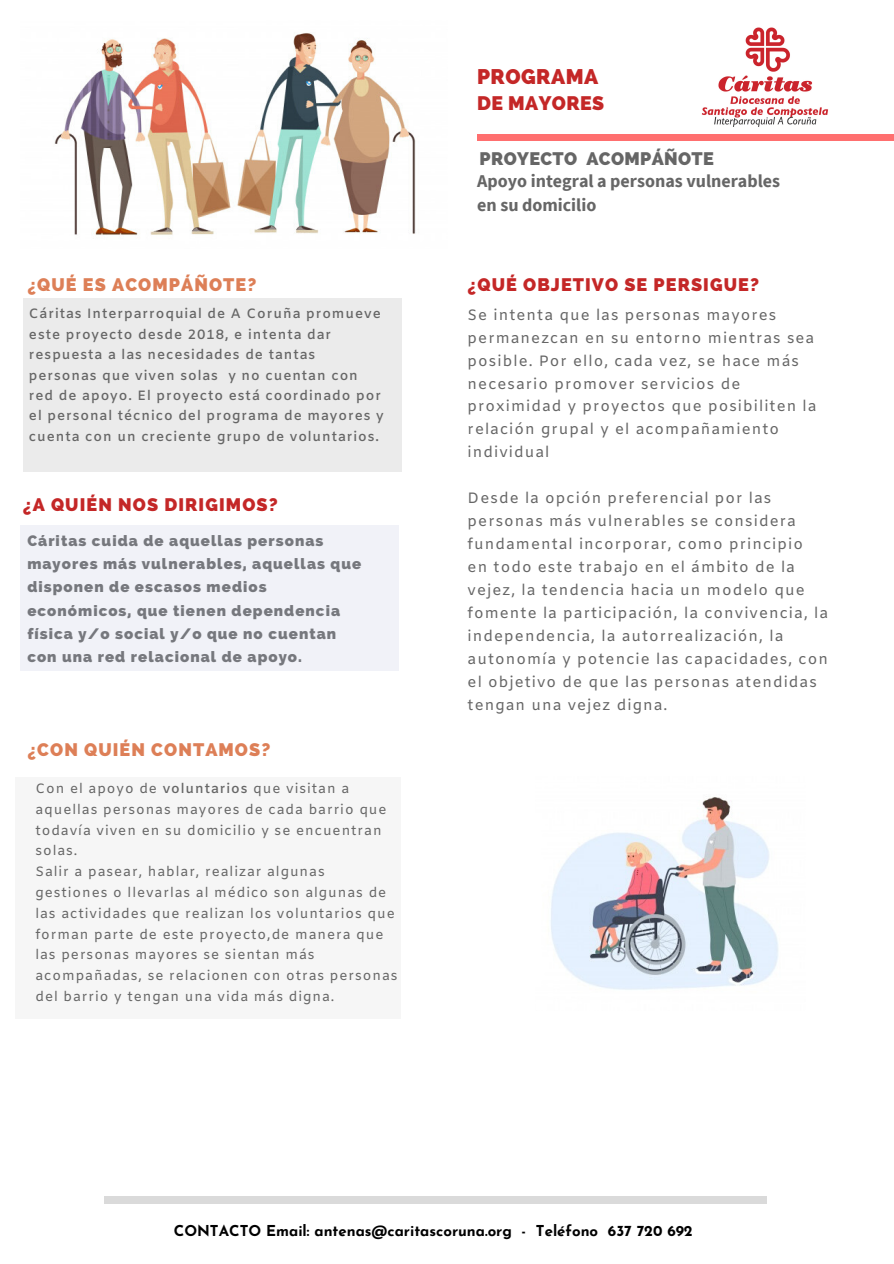
<style>
.page{position:relative;width:894px;height:1264px;background:#fff}
.page>*{position:absolute;margin:0;border:0;box-sizing:border-box;transform-origin:0 0}
.t1{font:800 21px "Raleway";letter-spacing:.02em;color:#c42727}
.t2{font:800 19.5px "Raleway";letter-spacing:.02em;color:#c42727}
.t3{font:700 18px/24.3px "Source Sans Pro";color:#666}
.t4{font:800 18px "Raleway";letter-spacing:.06em;color:#c42727}
.t5{font:800 18px "Raleway";letter-spacing:.06em;color:#dd7f57}
.t6{font:800 18px "Raleway";letter-spacing:.02em;color:#666}
.t7{font:15px/23px "Amiko";letter-spacing:.07em;color:#666}
.t8{font:800 15px/23.2px "Raleway";letter-spacing:.07em;color:#666}
.t9{font:700 15px "Josefin Sans";color:#000}
.t10{font:13.5px/20.9px "Amiko";letter-spacing:.07em;color:#666}
.t11{font:600 13.5px/20.4px "Amiko";letter-spacing:.07em;color:#666}
.s1{font-weight:600}
</style>
<div class="page">
<img style="left:701px;top:27px;width:128px;height:100px">
<div style="left:477px;top:134px;width:416px;height:7px;background:#ff6f6f"></div>
<div style="left:104px;top:1196px;width:663px;height:8px;background:#dadada"></div>
<img style="left:54px;top:33px;width:362px;height:203px">
<div style="left:23px;top:298px;width:378px;height:173px;background:#ebebeb"></div>
<div style="left:15px;top:777px;width:386px;height:241px;background:#f6f6f6"></div>
<img style="left:550px;top:797px;width:229px;height:193px">
<div style="left:20px;top:525px;width:379px;height:145px;background:#f1f2f8"></div>
<h1 class="t1" style="left:477px;top:65px;width:122px">PROGRAMA</h1>
<h2 class="t2" style="left:477px;top:92px;width:128px">DE MAYORES</h2>
<p class="t6" style="left:479px;top:148px;width:236px">PROYECTO ACOMPÁÑOTE</p>
<p class="t3" style="left:477px;top:169px;width:304px">Apoyo integral a personas vulnerables en su domicilio</p>
<p class="t5" style="left:27px;top:274px;width:230px">¿QUÉ ES ACOMPÁÑOTE?</p>
<p class="t4" style="left:467px;top:274px;width:293px">¿QUÉ OBJETIVO SE PERSIGUE?</p>
<p class="t11" style="left:29px;top:304px;width:356px">Cáritas Interparroquial de A Coruña promueve este proyecto desde 2018, e intenta dar respuesta a las necesidades de tantas personas que viven solas y no cuentan con red de apoyo. El proyecto está coordinado por el personal técnico del programa de mayores y cuenta con un creciente grupo de voluntarios.</p>
<p class="t4" style="left:23px;top:494px;width:256px">¿A QUIÉN NOS DIRIGIMOS?</p>
<p class="t8" style="left:27px;top:529px;width:335px">Cáritas cuida de aquellas personas mayores más vulnerables, aquellas que disponen de escasos medios económicos, que tienen dependencia física y/o social y/o que no cuentan con una red relacional de apoyo.</p>
<p class="t5" style="left:27px;top:738px;width:244px">¿CON QUIÉN CONTAMOS?</p>
<p class="t10" style="left:35px;top:779px;width:363px">Con el apoyo de <span class="s1">voluntarios</span> que visitan a aquellas personas mayores de cada barrio que todavía viven en su domicilio y se encuentran solas.<br>Salir a pasear, hablar, realizar algunas gestiones o llevarlas al médico son algunas de las actividades que realizan los voluntarios que forman parte de este proyecto,de manera que las personas mayores se sientan más acompañadas, se relacionen con otras personas del barrio y tengan una vida más digna.</p>
<p class="t7" style="left:467px;top:304px;width:350px">Se intenta que las personas mayores permanezcan en su entorno mientras sea posible. Por ello, cada vez, se hace más necesario promover servicios de proximidad y proyectos que posibiliten la relación grupal y el acompañamiento individual</p>
<p class="t7" style="left:467px;top:488px;width:362px">Desde la opción preferencial por las personas más vulnerables se considera fundamental incorporar, como principio<br>en todo este trabajo en el ámbito de la vejez, la tendencia hacia un modelo que fomente la participación, la convivencia, la independencia, la autorrealización, la autonomía y potencie las capacidades, con el objetivo de que las personas atendidas tengan una vejez digna.</p>
<p class="t9" style="left:174px;top:1224px;width:520px">CONTACTO Email: antenas@caritascoruna.org - Teléfono 637 720 692</p>
</div>
